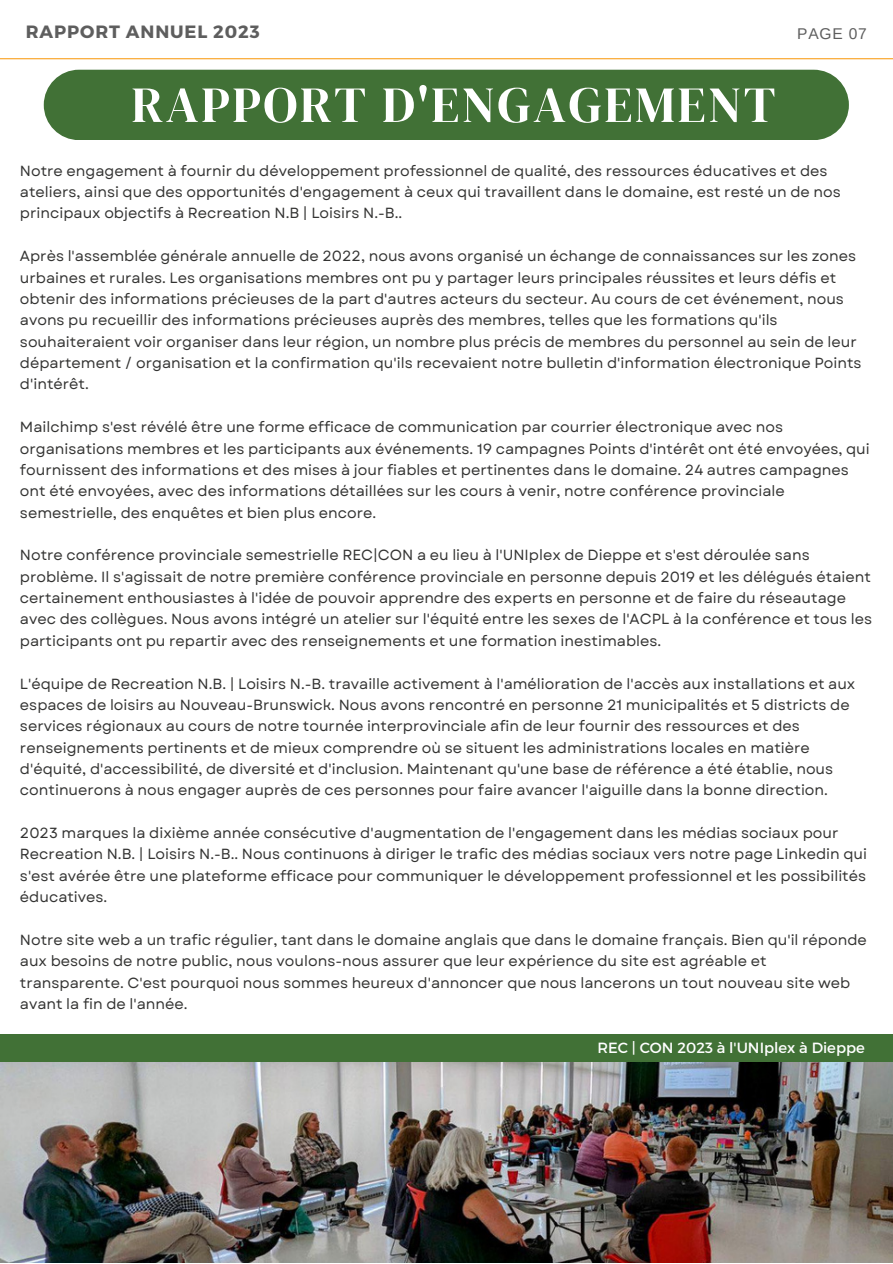
<style>
.page{position:relative;width:893px;height:1264px;background:#fff}
.page>*{position:absolute;margin:0;border:0;box-sizing:border-box;transform-origin:0 0}
.t1{font:50.55px "DM Serif Display";letter-spacing:.05em;color:#fff}
.t2{font:700 17.85px "Montserrat";letter-spacing:.05em;color:#5e5e5e}
.t3{font:15.6px "Arimo";letter-spacing:.05em;color:#5e5e5e}
.t4{font:14.7px/21.3px "Garet";color:#333332}
.t5{font:14.7px "Montserrat";color:#fff}
</style>
<div class="page">
<img style="left:0;top:1062px;width:892px;height:200px">
<div style="left:0;top:1034px;width:892px;height:28px;background:#417136"></div>
<div style="left:44px;top:70px;width:804px;height:70px;background:#417136;border-radius:35px"></div>
<hr style="left:0;top:58px;width:892px;height:1px;background:#f9a11f">
<p class="t2" style="left:26px;top:21px;width:235px">RAPPORT ANNUEL 2023</p>
<p class="t3" style="left:797px;top:23px;width:71px">PAGE 07</p>
<h1 class="t1" style="left:131px;top:76px;width:645px">RAPPORT D'ENGAGEMENT</h1>
<p class="t4" style="left:20px;top:160px;width:822px">Notre engagement à fournir du développement professionnel de qualité, des ressources éducatives et des ateliers, ainsi que des opportunités d'engagement à ceux qui travaillent dans le domaine, est resté un de nos principaux objectifs à Recreation N.B | Loisirs N.-B..</p>
<p class="t4" style="left:20px;top:246px;width:843px">Après l'assemblée générale annuelle de 2022, nous avons organisé un échange de connaissances sur les zones urbaines et rurales. Les organisations membres ont pu y partager leurs principales réussites et leurs défis et obtenir des informations précieuses de la part d'autres acteurs du secteur. Au cours de cet événement, nous avons pu recueillir des informations précieuses auprès des membres, telles que les formations qu'ils souhaiteraient voir organiser dans leur région, un nombre plus précis de membres du personnel au sein de leur département / organisation et la confirmation qu'ils recevaient notre bulletin d'information électronique Points d'intérêt.</p>
<p class="t4" style="left:20px;top:417px;width:851px">Mailchimp s'est révélé être une forme efficace de communication par courrier électronique avec nos organisations membres et les participants aux événements. 19 campagnes Points d'intérêt ont été envoyées, qui fournissent des informations et des mises à jour fiables et pertinentes dans le domaine. 24 autres campagnes ont été envoyées, avec des informations détaillées sur les cours à venir, notre conférence provinciale semestrielle, des enquêtes et bien plus encore.</p>
<p class="t4" style="left:20px;top:545px;width:853px">Notre conférence provinciale semestrielle REC|CON a eu lieu à l'UNIplex de Dieppe et s'est déroulée sans problème. Il s'agissait de notre première conférence provinciale en personne depuis 2019 et les délégués étaient certainement enthousiastes à l'idée de pouvoir apprendre des experts en personne et de faire du réseautage avec des collègues. Nous avons intégré un atelier sur l'équité entre les sexes de l'ACPL à la conférence et tous les participants ont pu repartir avec des renseignements et une formation inestimables.</p>
<p class="t4" style="left:20px;top:673px;width:836px">L'équipe de Recreation N.B. | Loisirs N.-B. travaille activement à l'amélioration de l'accès aux installations et aux espaces de loisirs au Nouveau-Brunswick. Nous avons rencontré en personne 21 municipalités et 5 districts de services régionaux au cours de notre tournée interprovinciale afin de leur fournir des ressources et des renseignements pertinents et de mieux comprendre où se situent les administrations locales en matière d'équité, d'accessibilité, de diversité et d'inclusion. Maintenant qu'une base de référence a été établie, nous continuerons à nous engager auprès de ces personnes pour faire avancer l'aiguille dans la bonne direction.</p>
<p class="t4" style="left:20px;top:822px;width:848px">2023 marques la dixième année consécutive d'augmentation de l'engagement dans les médias sociaux pour Recreation N.B. | Loisirs N.-B.. Nous continuons à diriger le trafic des médias sociaux vers notre page Linkedin qui s'est avérée être une plateforme efficace pour communiquer le développement professionnel et les possibilités éducatives.</p>
<p class="t4" style="left:20px;top:929px;width:848px">Notre site web a un trafic régulier, tant dans le domaine anglais que dans le domaine français. Bien qu'il réponde aux besoins de notre public, nous voulons-nous assurer que leur expérience du site est agréable et transparente. C'est pourquoi nous sommes heureux d'annoncer que nous lancerons un tout nouveau site web avant la fin de l'année.</p>
<p class="t5" style="left:597px;top:1038px;width:269px">REC | CON 2023 à l'UNIplex à Dieppe</p>
</div>
